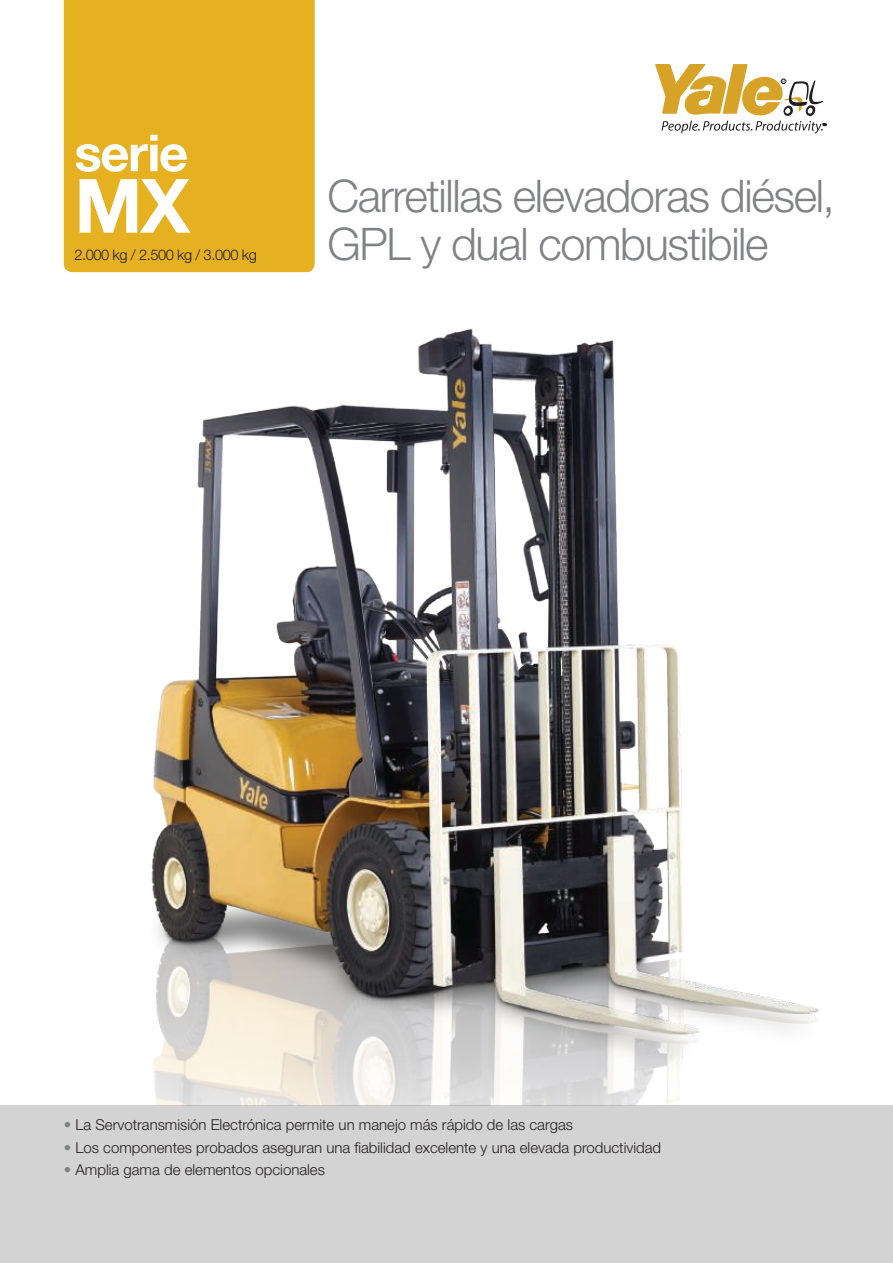
<style>
.page{position:relative;width:893px;height:1263px;background:#fff}
.page>*{position:absolute;margin:0;border:0;box-sizing:border-box;transform-origin:0 0}
.t1{font:700 75px "Helvetica Neue CE";color:#fff}
.t2{font:700 51px "Helvetica Neue CE";letter-spacing:-.03em;color:#fff}
.t3{font:300 45px/48px "Helvetica Neue CE";letter-spacing:-.03em;color:#808285}
.t4{font:300 15px "Helvetica Neue CE";color:#231f20}
.t5{font:300 14.7px "Helvetica Neue CE";color:#231f20}
.s1{color:#808285}
</style>
<div class="page">
<img style="left:28px;top:328px;width:865px;height:778px">
<div style="left:0;top:1106px;width:893px;height:157px;background:#d3d3d3"></div>
<svg style="left:655px;top:64px;width:171px;height:70px"></svg>
<div style="left:64px;top:0;width:251px;height:272px;background:#e6b120"></div>
<h2 class="t2" style="left:74px;top:134px;width:115px">serie</h2>
<h1 class="t1" style="left:74px;top:178px;width:117px">MX</h1>
<p class="t5" style="left:74px;top:250px;width:184px">2.000 kg / 2.500 kg / 3.000 kg</p>
<h3 class="t3" style="left:327px;top:177px;width:509px">Carretillas elevadoras diésel,<br>GPL y dual combustibile</h3>
<p class="t4" style="left:64px;top:1119px;width:511px"><span class="s1">•</span> La Servotransmisión Electrónica permite un manejo más rápido de las cargas</p>
<p class="t4" style="left:64px;top:1142px;width:599px"><span class="s1">•</span> Los componentes probados aseguran una fiabilidad excelente y una elevada productividad</p>
<p class="t4" style="left:64px;top:1164px;width:263px"><span class="s1">•</span> Amplia gama de elementos opcionales</p>
</div>
